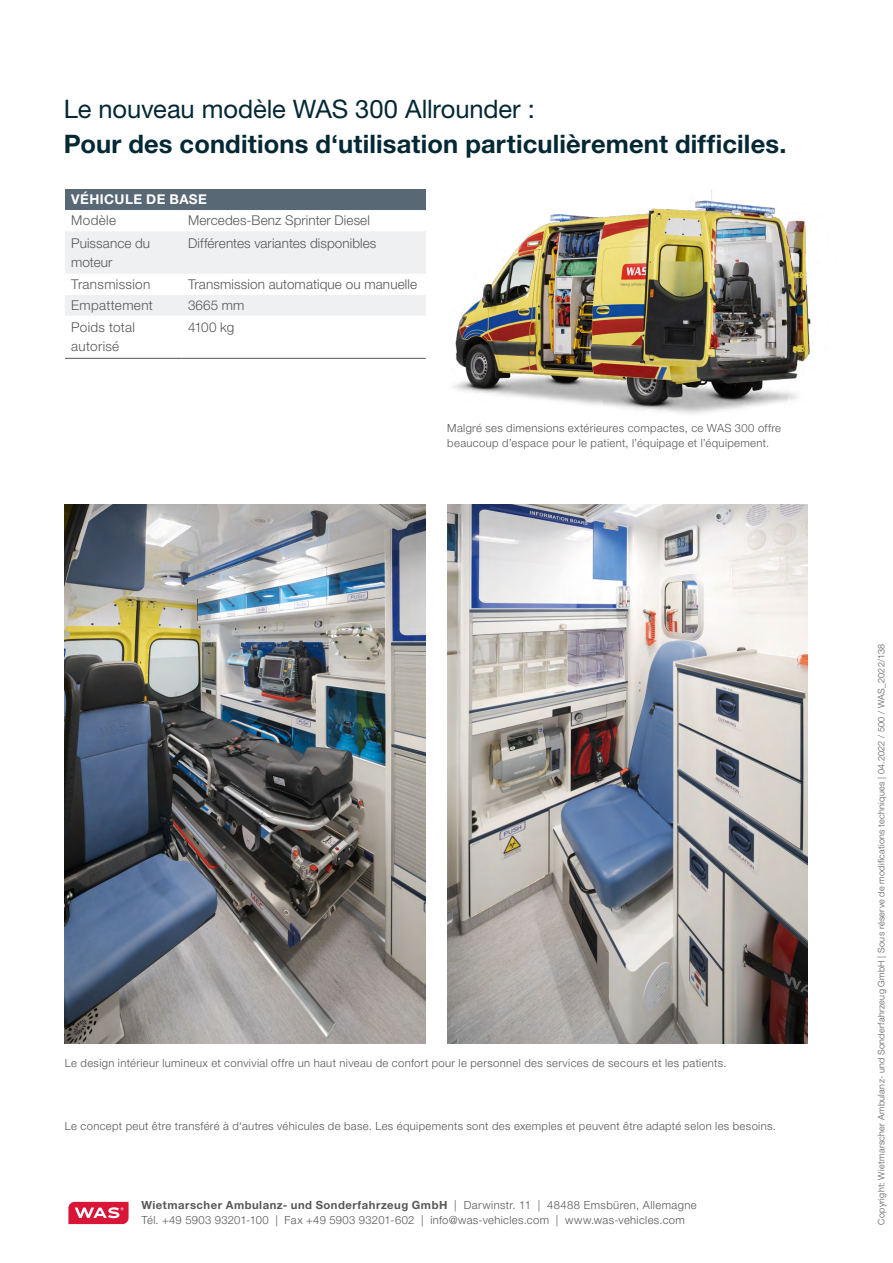
<style>
.page{position:relative;width:893px;height:1263px;background:#fff}
.page>*{position:absolute;margin:0;border:0;box-sizing:border-box;transform-origin:0 0}
.t1{font:700 25.5px "Helvetica Neue LT Pro";letter-spacing:.005em;color:#042834}
.t2{font:25.5px "Helvetica Neue LT Pro";letter-spacing:-.005em;color:#042834}
.t3{font:300 13.5px/19.5px "Helvetica Neue LT Pro";letter-spacing:.01em;color:#575756}
.t4{font:700 13.5px "Helvetica Neue LT Pro";letter-spacing:.03em;color:#fff}
.t5{font:300 11.25px/15px "Helvetica Neue LT Pro";letter-spacing:.03em;color:#575756}
.t6{font:300 9px "Helvetica Neue LT Pro";letter-spacing:.035em;color:#575756}
.s1{font-weight:700}
</style>
<div class="page">
<img style="left:65px;top:505px;width:361px;height:539px">
<img style="left:447px;top:505px;width:361px;height:539px">
<img style="left:453px;top:189px;width:358px;height:225px">
<svg style="left:68px;top:1202px;width:61px;height:22px"></svg>
<div style="left:65px;top:189px;width:361px;height:21px;background:#596875"></div>
<svg style="left:65px;top:210px;width:361px;height:148px"></svg>
<hr style="left:65px;top:358px;width:117px;height:1px;background:#575756">
<hr style="left:182px;top:358px;width:244px;height:1px;background:#575756">
<h1 class="t2" style="left:64px;top:93px;width:473px">Le nouveau modèle WAS 300 Allrounder :</h1>
<h1 class="t1" style="left:64px;top:128px;width:724px">Pour des conditions d‘utilisation particulièrement difficiles.</h1>
<p class="t4" style="left:71px;top:191px;width:137px">VÉHICULE DE BASE</p>
<p class="t3" style="left:71px;top:211px;width:46px">Modèle</p>
<p class="t3" style="left:188px;top:211px;width:183px">Mercedes-Benz Sprinter Diesel</p>
<p class="t3" style="left:71px;top:233px;width:80px">Puissance du moteur</p>
<p class="t3" style="left:188px;top:233px;width:190px">Différentes variantes disponibles</p>
<p class="t3" style="left:71px;top:274px;width:81px">Transmission</p>
<p class="t3" style="left:188px;top:274px;width:231px">Transmission automatique ou manuelle</p>
<p class="t3" style="left:71px;top:295px;width:83px">Empattement</p>
<p class="t3" style="left:188px;top:295px;width:58px">3665 mm</p>
<p class="t3" style="left:71px;top:317px;width:65px">Poids total autorisé</p>
<p class="t3" style="left:188px;top:317px;width:48px">4100 kg</p>
<p class="t5" style="left:447px;top:420px;width:335px">Malgré ses dimensions extérieures compactes, ce WAS 300 offre beaucoup d’espace pour le patient, l’équipage et l’équipement.</p>
<p class="t5" style="left:65px;top:1055px;width:663px">Le design intérieur lumineux et convivial offre un haut niveau de confort pour le personnel des services de secours et les patients.</p>
<p class="t5" style="left:65px;top:1118px;width:712px">Le concept peut être transféré à d‘autres véhicules de base. Les équipements sont des exemples et peuvent être adapté selon les besoins.</p>
<p class="t5" style="left:141px;top:1197px;width:557px"><span class="s1">Wietmarscher Ambulanz- und Sonderfahrzeug GmbH</span> | Darwinstr. 11 | 48488 Emsbüren, Allemagne<br>Tél. +49 5903 93201-100 | Fax +49 5903 93201-602 | info@was-vehicles.com | www.was-vehicles.com</p>
<p class="t6" style="left:876px;top:1225px;width:582px;rotate:-90deg">Copyright: Wietmarscher Ambulanz- und Sonderfahrzeug GmbH | Sous réserve de modifications techniques | 04.2022 / 500 / WAS_2022/138</p>
</div>
